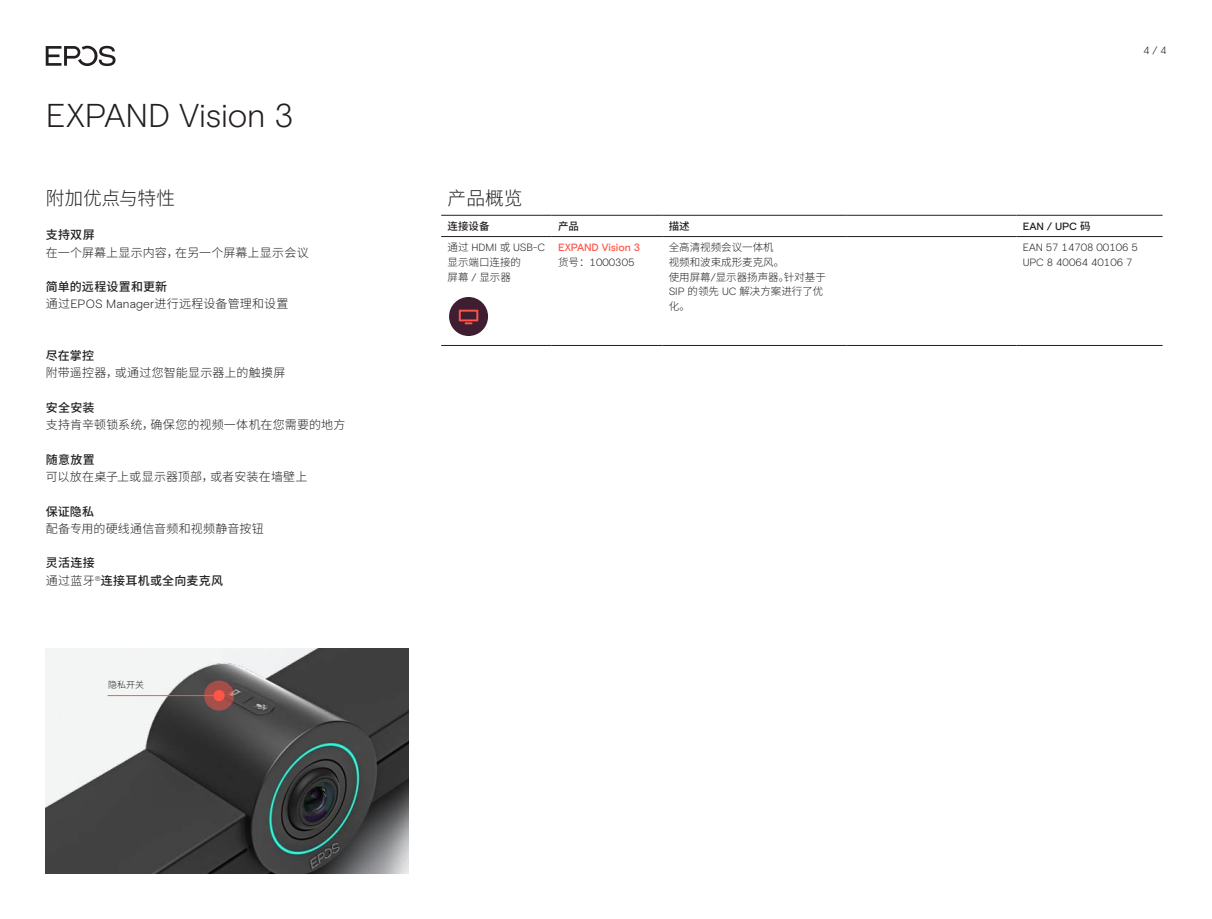
<style>
.page{position:relative;width:1212px;height:919px;background:#fff}
.page>*{position:absolute;margin:0;border:0;box-sizing:border-box;transform-origin:0 0}
.t1{font:300 33px "EPOS Basis";letter-spacing:-.005em;color:#231f20}
.t2{font:300 18.75px "Noto Sans CJ Ksc";color:#231f20}
.t3{font:300 12px/17.2px "Noto Sans CJ Ksc";letter-spacing:.015em;color:#231f20}
.t4{font:500 12px/17.2px "Noto Sans CJ Ksc";letter-spacing:.025em;color:#231f20}
.t5{font:300 10.5px/14.7px "Noto Sans CJ Ksc";color:#231f20}
.t6{font:300 10.5px/14.7px "EPOS Basis";color:#231f20}
.t7{font:500 10.5px/14.7px "EPOS Basis";color:#ff5549}
.t8{font:500 10.5px "Noto Sans CJ Ksc";color:#231f20}
.t9{font:500 10.5px "EPOS Basis";letter-spacing:-.01em;color:#231f20}
.t10{font:300 9px "Noto Sans CJ Ksc";color:#231f20}
.s1{font-weight:500}
.s2{font-family:"EPOS Basis"}
.s3{font-weight:300}
.s4{font-family:"Noto Sans CJ Ksc"}
.s5{font-family:"Noto Sans CJ Ksc";font-weight:300;color:#231f20}
.s6{font-weight:300;color:#231f20}
</style>
<div class="page">
<hr style="left:552px;top:236px;width:110px;height:1px;background:#231f20">
<hr style="left:662px;top:236px;width:184px;height:1px;background:#231f20">
<hr style="left:1016px;top:236px;width:146px;height:1px;background:#231f20">
<hr style="left:662px;top:345px;width:184px;height:1px;background:#231f20">
<hr style="left:846px;top:345px;width:170px;height:1px;background:#231f20">
<hr style="left:1016px;top:345px;width:146px;height:1px;background:#231f20">
<hr style="left:846px;top:236px;width:170px;height:1px;background:#231f20">
<hr style="left:662px;top:215px;width:184px;height:1px;background:#231f20">
<hr style="left:846px;top:215px;width:170px;height:1px;background:#231f20">
<hr style="left:1016px;top:215px;width:146px;height:1px;background:#231f20">
<hr style="left:441px;top:215px;width:111px;height:1px;background:#231f20">
<hr style="left:552px;top:215px;width:110px;height:1px;background:#231f20">
<hr style="left:552px;top:345px;width:110px;height:1px;background:#231f20">
<hr style="left:441px;top:345px;width:111px;height:1px;background:#231f20">
<hr style="left:441px;top:236px;width:111px;height:1px;background:#231f20">
<div style="left:449px;top:297px;width:39px;height:39px;background:#3f1e31;border-radius:50%"></div>
<svg style="left:459px;top:309px;width:19px;height:15px"></svg>
<img style="left:46px;top:648px;width:362px;height:225px">
<svg style="left:204px;top:680px;width:30px;height:30px"></svg>
<div style="left:213px;top:690px;width:12px;height:11px;background:#ff5549;border-radius:50%"></div>
<hr style="left:108px;top:695px;width:111px;height:1px;background:#ff5549">
<svg style="left:46px;top:46px;width:70px;height:20px"></svg>
<h1 class="t1" style="left:46px;top:96px;width:249px">EXPAND Vision 3</h1>
<h2 class="t2" style="left:46px;top:187px;width:131px">附加优点与特性</h2>
<p class="t4" style="left:46px;top:226px;width:50px">支持双屏</p>
<p class="t3" style="left:46px;top:244px;width:265px">在一个屏幕上显示内容，在另一个屏幕上显示会议</p>
<p class="t3" style="left:46px;top:278px;width:244px"><span class="s1">简单的远程设置和更新<br></span>通过<span class="s2">EPOS Manager</span>进行远程设备管理和设置</p>
<p class="t4" style="left:46px;top:347px;width:50px">尽在掌控</p>
<p class="t3" style="left:46px;top:364px;width:241px">附带遥控器，或通过您智能显示器上的触摸屏</p>
<p class="t4" style="left:46px;top:399px;width:50px">安全安装</p>
<p class="t3" style="left:46px;top:416px;width:301px">支持肯辛顿锁系统，确保您的视频一体机在您需要的地方</p>
<p class="t4" style="left:46px;top:451px;width:51px">随意放置</p>
<p class="t3" style="left:46px;top:468px;width:263px">可以放在桌子上或显示器顶部，或者安装在墙壁上</p>
<p class="t4" style="left:46px;top:502px;width:50px">保证隐私</p>
<p class="t3" style="left:46px;top:520px;width:220px">配备专用的硬线通信音频和视频静音按钮</p>
<p class="t4" style="left:46px;top:554px;width:179px">灵活连接<br><span class="s3">通过蓝牙</span><sup>®</sup>连接耳机或全向麦克风</p>
<p class="t10" style="left:108px;top:679px;width:37px">隐私开关</p>
<p class="t6" style="left:1143px;top:43px;width:24px">4 / 4</p>
<h2 class="t2" style="left:448px;top:187px;width:76px">产品概览</h2>
<p class="t8" style="left:448px;top:220px;width:43px">连接设备</p>
<p class="t8" style="left:558px;top:220px;width:22px">产品</p>
<p class="t8" style="left:669px;top:220px;width:22px">描述</p>
<p class="t9" style="left:1023px;top:220px;width:69px">EAN / UPC <span class="s4">码</span></p>
<p class="t6" style="left:448px;top:240px;width:99px"><span class="s4">通过</span> HDMI <span class="s4">或</span> USB-C</p>
<p class="t5" style="left:448px;top:255px;width:75px">显示端口连接的屏幕 <span class="s2">/</span> 显示器</p>
<p class="t7" style="left:558px;top:240px;width:84px">EXPAND Vision 3<span class="s5">货号：</span><span class="s6">1000305</span></p>
<p class="t5" style="left:669px;top:240px;width:159px">全高清视频会议一体机<br>视频和波束成形麦克风。<br>使用屏幕<span class="s2">/</span>显示器扬声器。针对基于<br><span class="s2">SIP</span> 的领先 <span class="s2">UC</span> 解决方案进行了优化。</p>
<p class="t6" style="left:1023px;top:240px;width:117px">EAN 57 14708 00106 5<br>UPC 8 40064 40106 7</p>
</div>
